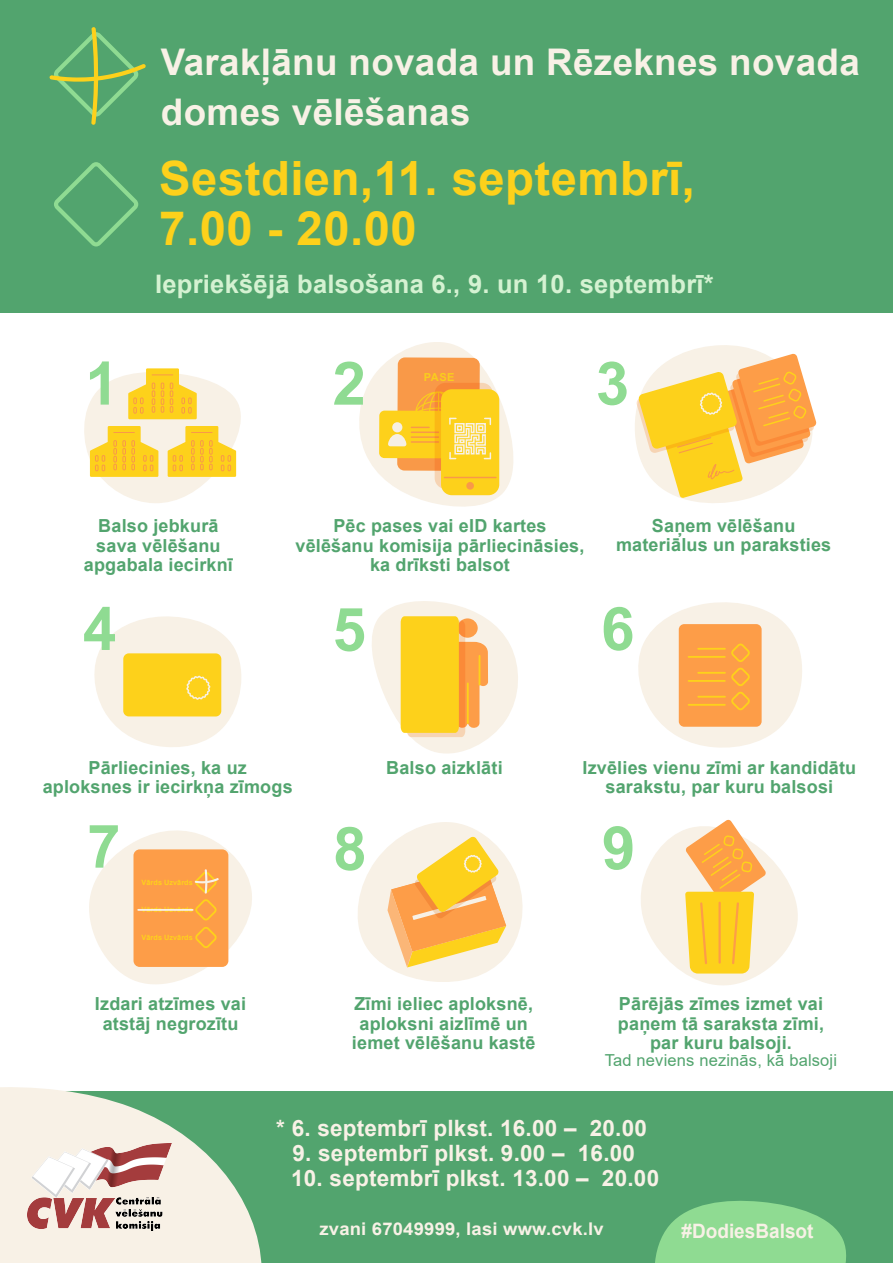
<style>
.page{position:relative;width:893px;height:1263px;background:#fff}
.page>*{position:absolute;margin:0;border:0;box-sizing:border-box;transform-origin:0 0}
.t1{font:700 60px "Arial";color:#8fdb92}
.t2{font:700 47.25px/50.2px "Arial";letter-spacing:.01em;color:#fdd11b}
.t3{font:700 36.75px/50.2px "Arial";letter-spacing:.01em;color:#f8f1e6}
.t4{font:700 25.5px "Arial";letter-spacing:.01em;color:#d5f2d2}
.t5{font:700 22.5px "Arial";letter-spacing:.01em;color:#f8f1e6}
.t6{font:700 19.88px "Arial";color:#f8f1e6;scale:.96 1}
.t7{font:700 18px/19.5px "Arial";letter-spacing:.01em;color:#52a46e;text-align:center}
.t8{font:700 17.55px "Arial";letter-spacing:.01em;color:#f8f1e6;scale:1.05 1}
.t9{font:16.5px "Arial";letter-spacing:.01em;color:#52a46e}
.t10{font:700 11.02px "Arial";color:#f9cd1d}
.t11{font:700 7.27px "Arial";letter-spacing:.01em;color:#fdd11b}
</style>
<div class="page">
<div style="left:0;top:1091px;width:893px;height:172px;background:#52a46e"></div>
<div style="left:0;top:0;width:893px;height:312px;background:#52a46e"></div>
<svg style="left:655px;top:1200px;width:191px;height:63px"></svg>
<svg style="left:0;top:1087px;width:262px;height:176px;fill:#f8f1e6"></svg>
<img style="left:27px;top:1144px;width:145px;height:87px">
<svg style="left:54px;top:162px;width:84px;height:84px"></svg>
<svg style="left:49px;top:27px;width:97px;height:98px"></svg>
<svg style="left:638px;top:602px;width:164px;height:146px"></svg>
<svg style="left:359px;top:342px;width:155px;height:165px"></svg>
<svg style="left:94px;top:616px;width:147px;height:131px"></svg>
<svg style="left:641px;top:819px;width:157px;height:167px"></svg>
<svg style="left:84px;top:368px;width:157px;height:135px"></svg>
<svg style="left:358px;top:822px;width:165px;height:160px"></svg>
<svg style="left:635px;top:345px;width:182px;height:158px"></svg>
<svg style="left:372px;top:601px;width:146px;height:153px"></svg>
<svg style="left:89px;top:830px;width:163px;height:154px"></svg>
<h3 class="t3" style="left:161px;top:37px;width:700px">Varakļānu novada un Rēzeknes novada domes vēlēšanas</h3>
<h2 class="t2" style="left:159px;top:154px;width:537px">Sestdien,11. septembrī,<br>7.00 - 20.00</h2>
<h1 class="t1" style="left:85px;top:341px;width:35px">1</h1>
<h3 class="t4" style="left:155px;top:266px;width:560px">Iepriekšējā balsošana 6., 9. un 10. septembrī*</h3>
<h1 class="t1" style="left:333px;top:341px;width:35px">2</h1>
<p class="t10" style="left:424px;top:369px;width:32px">PASE</p>
<h1 class="t1" style="left:596px;top:341px;width:35px">3</h1>
<p class="t7" style="left:84px;top:516px;width:150px">Balso jebkurā sava vēlēšanu apgabala iecirknī</p>
<p class="t7" style="left:296px;top:516px;width:290px">Pēc pases vai eID kartes vēlēšanu komisija pārliecināsies, ka drīksti balsot</p>
<p class="t7" style="left:616px;top:516px;width:217px">Saņem vēlēšanu materiālus un paraksties</p>
<h1 class="t1" style="left:83px;top:587px;width:35px">4</h1>
<h1 class="t1" style="left:333px;top:587px;width:35px">5</h1>
<h1 class="t1" style="left:601px;top:587px;width:35px">6</h1>
<p class="t7" style="left:43px;top:758px;width:251px">Pārliecinies, ka uz aploksnes ir iecirkņa zīmogs</p>
<p class="t7" style="left:386px;top:758px;width:118px">Balso aizklāti</p>
<p class="t7" style="left:583px;top:758px;width:275px">Izvēlies vienu zīmi ar kandidātu sarakstu, par kuru balsosi</p>
<h1 class="t1" style="left:87px;top:804px;width:35px">7</h1>
<p class="t11" style="left:142px;top:877px;width:53px">Vārds Uzvārds</p>
<p class="t11" style="left:142px;top:904px;width:53px">Vārds Uzvārds</p>
<p class="t11" style="left:142px;top:932px;width:53px">Vārds Uzvārds</p>
<p class="t7" style="left:95px;top:994px;width:153px">Izdari atzīmes vai atstāj negrozītu</p>
<h1 class="t1" style="left:333px;top:806px;width:35px">8</h1>
<h1 class="t1" style="left:602px;top:806px;width:35px">9</h1>
<p class="t7" style="left:352px;top:994px;width:185px">Zīmi ieliec aploksnē, aploksni aizlīmē un iemet vēlēšanu kastē</p>
<p class="t7" style="left:618px;top:994px;width:208px">Pārējās zīmes izmet vai paņem tā saraksta zīmi, par kuru balsoji.</p>
<p class="t9" style="left:605px;top:1049px;width:234px">Tad neviens nezinās, kā balsoji</p>
<p class="t5" style="left:276px;top:1112px;width:372px">* 6. septembrī plkst. 16.00 – 20.00</p>
<p class="t5" style="left:293px;top:1137px;width:344px">9. septembrī plkst. 9.00 – 16.00</p>
<p class="t5" style="left:291px;top:1162px;width:370px">10. septembrī plkst. 13.00 – 20.00</p>
<p class="t8" style="left:319px;top:1217px;width:272px">zvani 67049999, lasi www.cvk.lv</p>
<p class="t6" style="left:681px;top:1217px;width:139px">#DodiesBalsot</p>
</div>
